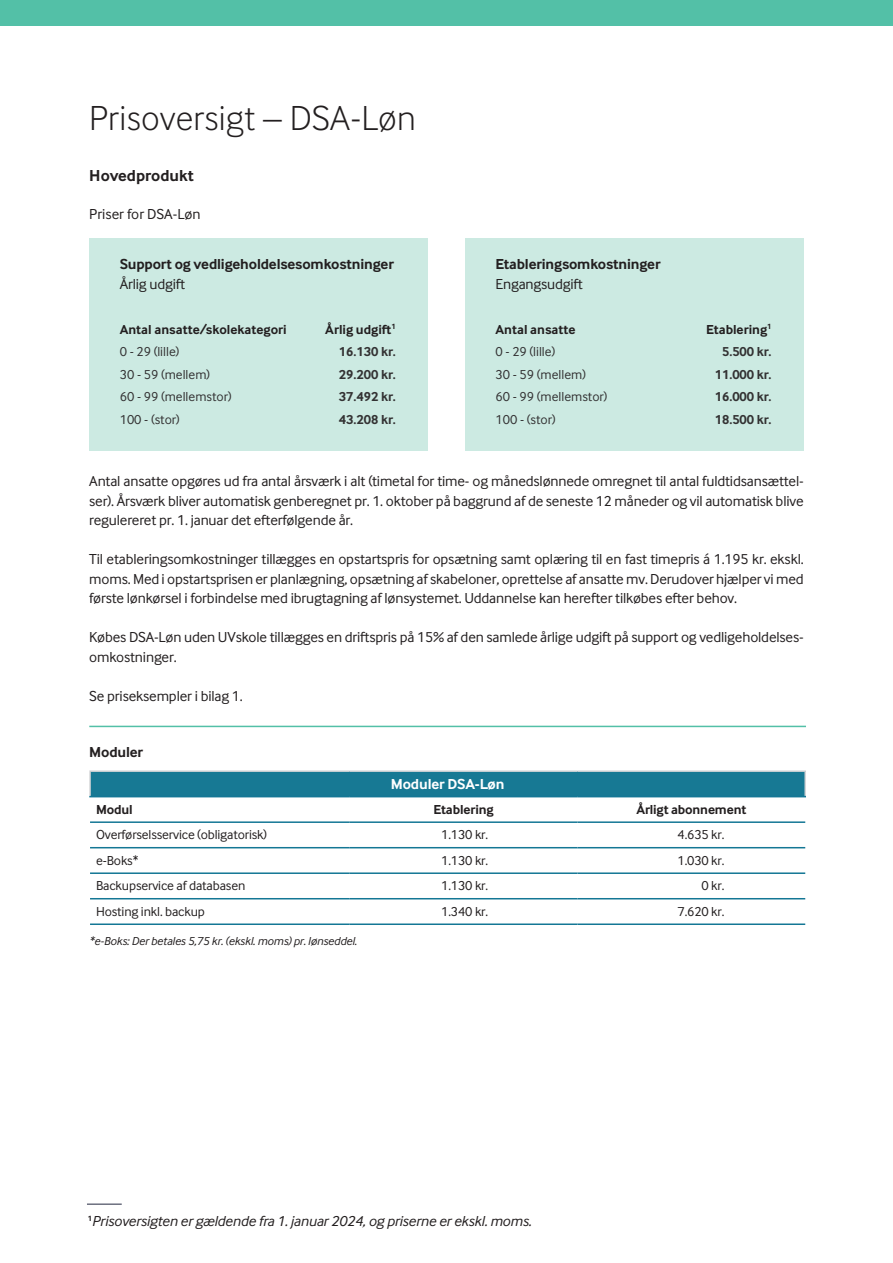
<style>
.page{position:relative;width:893px;height:1263px;background:#fff}
.page>*{position:absolute;margin:0;border:0;box-sizing:border-box;transform-origin:0 0}
.Titel_2{font:300 36px "Inter Face";letter-spacing:.01em;color:#231f20}
.Mellemrubrik{font:700 16.5px "Inter Face";color:#231f20}
.Brødtekst_sort_lige_margener{font:15px/19.5px "Inter Face";letter-spacing:-.01em;color:#231f20;text-align:justify}
.Mellemrubrik_sort{font:700 15px "Inter Face";letter-spacing:-.01em;color:#231f20}
.Brødtekst_sort{font:italic 15px "Inter Face";letter-spacing:-.01em;color:#231f20}
.Brødtekst_sort-2{font:15px "Inter Face";letter-spacing:-.01em;color:#231f20}
.Mellemrubrik_hvid{font:700 15px "Inter Face";letter-spacing:-.01em;color:#fff}
.Skema_brødtekst{font:13.5px "Inter Face";letter-spacing:-.01em;color:#231f20}
.t1{font:13.5px "Inter Face";color:#333233}
.Skema_brødtekst-2{font:700 13.5px "Inter Face";color:#231f20}
.t2{font:700 13.5px "Inter Face";color:#333233}
.Fodnote{font:italic 12px "Inter Face";letter-spacing:-.01em;color:#231f20}
</style>
<div class="page">
<div style="left:89px;top:238px;width:339px;height:212px;background:#cceae2"></div>
<div style="left:465px;top:238px;width:339px;height:212px;background:#cceae2"></div>
<div style="left:0;top:0;width:893px;height:26px;background:#53c0a7"></div>
<div style="left:90px;top:771px;width:715px;height:26px;background:#177994"></div>
<svg style="left:90px;top:797px;width:715px;height:1px"></svg>
<svg style="left:90px;top:848px;width:715px;height:52px"></svg>
<hr style="left:89px;top:770px;width:261px;height:2px;background:#d4d5d7">
<hr style="left:89px;top:772px;width:2px;height:24px;background:#d4d5d7">
<hr style="left:350px;top:770px;width:227px;height:2px;background:#d4d5d7">
<hr style="left:577px;top:770px;width:229px;height:2px;background:#d4d5d7">
<hr style="left:804px;top:772px;width:2px;height:24px;background:#d4d5d7">
<hr style="left:89px;top:796px;width:261px;height:1px;background:#147795">
<hr style="left:577px;top:796px;width:229px;height:1px;background:#147795">
<hr style="left:90px;top:821px;width:260px;height:2px;background:#147795">
<hr style="left:350px;top:821px;width:227px;height:2px;background:#147795">
<hr style="left:577px;top:821px;width:228px;height:2px;background:#147795">
<hr style="left:90px;top:847px;width:260px;height:1px;background:#147795">
<hr style="left:350px;top:847px;width:227px;height:1px;background:#147795">
<hr style="left:577px;top:847px;width:228px;height:1px;background:#147795">
<hr style="left:90px;top:872px;width:260px;height:2px;background:#147795">
<hr style="left:350px;top:872px;width:227px;height:2px;background:#147795">
<hr style="left:577px;top:872px;width:228px;height:2px;background:#147795">
<hr style="left:90px;top:898px;width:260px;height:1px;background:#147795">
<hr style="left:350px;top:898px;width:227px;height:1px;background:#147795">
<hr style="left:577px;top:898px;width:228px;height:1px;background:#147795">
<hr style="left:90px;top:923px;width:260px;height:2px;background:#147795">
<hr style="left:350px;top:923px;width:227px;height:2px;background:#147795">
<hr style="left:577px;top:923px;width:228px;height:2px;background:#147795">
<hr style="left:89px;top:726px;width:717px;height:1px;background:#53c0a7">
<hr style="left:87px;top:1203px;width:35px;height:2px;background:#6d7080">
<p class="Titel_2" style="left:89px;top:98px;width:328px">Prisoversigt – DSA-Løn</p>
<p class="Mellemrubrik" style="left:89px;top:166px;width:106px">Hovedprodukt</p>
<p class="Brødtekst_sort_lige_margener" style="left:89px;top:204px;width:113px">Priser for DSA-Løn</p>
<p class="Mellemrubrik_sort" style="left:120px;top:256px;width:276px">Support og vedligeholdelsesomkostninger</p>
<p class="Brødtekst_sort-2" style="left:120px;top:275px;width:67px">Årlig udgift</p>
<p class="Skema_brødtekst-2" style="left:120px;top:321px;width:168px">Antal ansatte/skolekategori</p>
<p class="Skema_brødtekst-2" style="left:325px;top:321px;width:72px">Årlig udgift<sup>1</sup></p>
<p class="t1" style="left:120px;top:344px;width:61px">0 - 29 (lille)</p>
<p class="t2" style="left:339px;top:344px;width:58px">16.130 kr.</p>
<p class="t1" style="left:120px;top:367px;width:92px">30 - 59 (mellem)</p>
<p class="t2" style="left:339px;top:366px;width:58px">29.200 kr.</p>
<p class="t1" style="left:120px;top:389px;width:113px">60 - 99 (mellemstor)</p>
<p class="t2" style="left:339px;top:389px;width:58px">37.492 kr.</p>
<p class="t1" style="left:120px;top:412px;width:62px">100 - (stor)</p>
<p class="t2" style="left:339px;top:411px;width:58px">43.208 kr.</p>
<p class="Mellemrubrik_sort" style="left:495px;top:256px;width:167px">Etableringsomkostninger</p>
<p class="Brødtekst_sort-2" style="left:495px;top:275px;width:89px">Engangsudgift</p>
<p class="Skema_brødtekst-2" style="left:495px;top:321px;width:82px">Antal ansatte</p>
<p class="Skema_brødtekst-2" style="left:706px;top:321px;width:67px">Etablering<sup>1</sup></p>
<p class="t1" style="left:495px;top:344px;width:61px">0 - 29 (lille)</p>
<p class="t2" style="left:722px;top:344px;width:51px">5.500 kr.</p>
<p class="t1" style="left:495px;top:367px;width:92px">30 - 59 (mellem)</p>
<p class="t2" style="left:715px;top:366px;width:58px">11.000 kr.</p>
<p class="t1" style="left:495px;top:389px;width:113px">60 - 99 (mellemstor)</p>
<p class="t2" style="left:715px;top:389px;width:58px">16.000 kr.</p>
<p class="t1" style="left:495px;top:412px;width:62px">100 - (stor)</p>
<p class="t2" style="left:715px;top:411px;width:58px">18.500 kr.</p>
<p class="Brødtekst_sort_lige_margener" style="left:89px;top:471px;width:716px">Antal ansatte opgøres ud fra antal årsværk i alt (timetal for time- og månedslønnede omregnet til antal fuldtidsansættel&shy;ser). Årsværk bliver automatisk genberegnet pr. 1. oktober på baggrund af de seneste 12 måneder og vil automatisk blive regulereret pr. 1. januar det efterfølgende år.</p>
<p class="Brødtekst_sort_lige_margener" style="left:89px;top:549px;width:716px">Til etableringsomkostninger tillægges en opstartspris for opsætning samt oplæring til en fast timepris á 1.195 kr. ekskl. moms. Med i opstartsprisen er planlægning, opsætning af skabeloner, oprettelse af ansatte mv. Derudover hjælper vi med første lønkørsel i forbindelse med ibrugtagning af lønsystemet. Uddannelse kan herefter tilkøbes efter behov.</p>
<p class="Brødtekst_sort_lige_margener" style="left:89px;top:627px;width:716px">Købes DSA-Løn uden UVskole tillægges en driftspris på 15% af den samlede årlige udgift på support og vedligeholdelses&shy;omkostninger.</p>
<p class="Brødtekst_sort_lige_margener" style="left:89px;top:686px;width:155px">Se priseksempler i bilag 1.</p>
<p class="Mellemrubrik_sort" style="left:89px;top:743px;width:55px">Moduler</p>
<p class="Mellemrubrik_hvid" style="left:391px;top:775px;width:115px">Moduler DSA-Løn</p>
<p class="Skema_brødtekst-2" style="left:96px;top:802px;width:38px">Modul</p>
<p class="Skema_brødtekst-2" style="left:434px;top:802px;width:61px">Etablering</p>
<p class="Skema_brødtekst-2" style="left:636px;top:802px;width:111px">Årligt abonnement</p>
<p class="Skema_brødtekst" style="left:96px;top:827px;width:173px">Overførselsservice (obligatorisk)</p>
<p class="Skema_brødtekst" style="left:441px;top:827px;width:48px">1.130 kr.</p>
<p class="Skema_brødtekst" style="left:677px;top:827px;width:48px">4.635 kr.</p>
<p class="Skema_brødtekst" style="left:96px;top:853px;width:44px">e-Boks*</p>
<p class="Skema_brødtekst" style="left:441px;top:853px;width:48px">1.130 kr.</p>
<p class="Skema_brødtekst" style="left:677px;top:853px;width:48px">1.030 kr.</p>
<p class="Skema_brødtekst" style="left:96px;top:878px;width:151px">Backupservice af databasen</p>
<p class="Skema_brødtekst" style="left:441px;top:878px;width:48px">1.130 kr.</p>
<p class="Skema_brødtekst" style="left:701px;top:878px;width:24px">0 kr.</p>
<p class="Skema_brødtekst" style="left:96px;top:904px;width:110px">Hosting inkl. backup</p>
<p class="Skema_brødtekst" style="left:441px;top:904px;width:48px">1.340 kr.</p>
<p class="Skema_brødtekst" style="left:677px;top:904px;width:48px">7.620 kr.</p>
<p class="Fodnote" style="left:89px;top:934px;width:269px">*e-Boks: Der betales 5,75 kr. (ekskl. moms) pr. lønseddel.</p>
<p class="Brødtekst_sort" style="left:88px;top:1212px;width:445px"><sup>1</sup>Prisoversigten er gældende fra 1. januar 2024, og priserne er ekskl. moms.</p>
</div>
